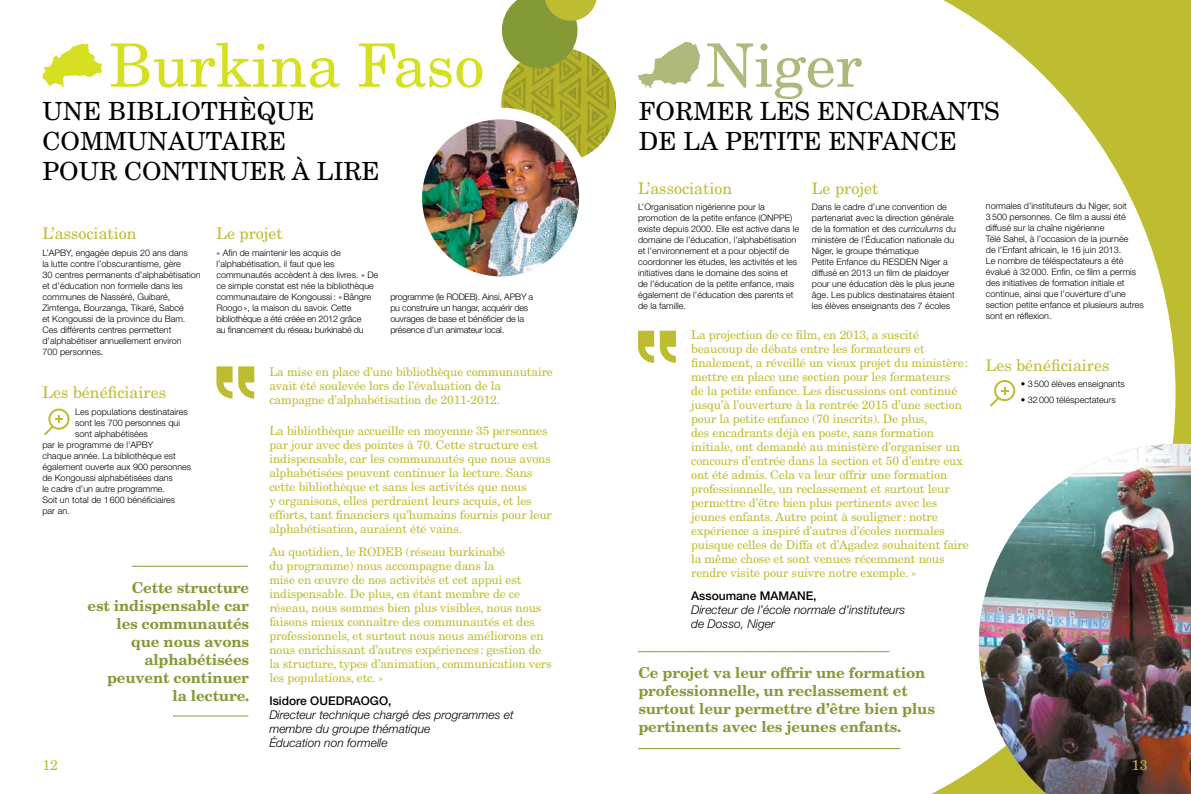
<style>
.page{position:relative;width:1191px;height:794px;background:#fff}
.page>*{position:absolute;margin:0;border:0;box-sizing:border-box;transform-origin:0 0}
.t1{font:60px "New Century Schlbk LT Std";color:#d7df23}
.t2{font:60px "New Century Schlbk LT Std";color:#aeb97b}
.t3{font:25px/30px "New Century Schlbk LT Std";color:#000}
.t4{font:16px "New Century Schlbk LT Std";color:#bebd32}
.t5{font:700 15px/18px "New Century Schlbk LT Std";letter-spacing:-.01em;color:#839a37}
.t6{font:14px "New Century Schlbk LT Std";color:#bebd32}
.t7{font:12px/14px "New Century Schlbk LT Std";letter-spacing:-.01em;color:#bebd32}
.t8{font:italic 300 12px/14px "Helvetica Neue LT Std";color:#000}
.t9{font:500 12px "Helvetica Neue LT Std";color:#000}
.t10{font:300 9px/11px "Helvetica Neue LT Std";color:#000}
.t11{font:300 9px/11px "Helvetica Neue LT Std";letter-spacing:-.02em;color:#000}
.s1{font-style:italic}
</style>
<div class="page">
<div style="left:870px;top:0;width:321px;height:794px;background:#bebd32"></div>
<svg style="left:870px;top:0;width:305px;height:794px;fill:#fff"></svg>
<svg style="left:638px;top:331px;width:16px;height:32px"></svg>
<svg style="left:660px;top:331px;width:16px;height:32px"></svg>
<svg style="left:216px;top:366px;width:16px;height:32px"></svg>
<svg style="left:238px;top:366px;width:16px;height:32px"></svg>
<svg style="left:44px;top:408px;width:26px;height:27px"></svg>
<hr style="left:638px;top:651px;width:251px;height:1px;background:#839a37">
<hr style="left:638px;top:748px;width:262px;height:1px;background:#839a37">
<img style="left:979px;top:444px;width:212px;height:350px">
<svg style="left:43px;top:44px;width:59px;height:43px"></svg>
<svg style="left:638px;top:42px;width:62px;height:47px"></svg>
<img style="left:501px;top:62px;width:115px;height:96px">
<img style="left:416px;top:114px;width:169px;height:168px;border-radius:84px">
<div style="left:410px;top:108px;width:181px;height:180px;border:12px solid #fff;border-radius:50%"></div>
<svg style="left:502px;top:0;width:95px;height:68px"></svg>
<hr style="left:132px;top:566px;width:116px;height:1px;background:#839a37">
<hr style="left:173px;top:715px;width:75px;height:1px;background:#839a37">
<svg style="left:989px;top:380px;width:26px;height:27px"></svg>
<h1 class="t1" style="left:109px;top:29px;width:377px">Burkina Faso</h1>
<h2 class="t3" style="left:43px;top:96px;width:339px">UNE BIBLIOTHÈQUE<br>COMMUNAUTAIRE<br>POUR CONTINUER À LIRE</h2>
<h3 class="t4" style="left:42px;top:224px;width:96px">L’association</h3>
<p class="t10" style="left:42px;top:247px;width:160px">L’APBY, engagée depuis 20 ans dans<br>la lutte contre l’obscurantisme, gère<br>30 centres permanents d’alphabétisation et d’éducation non formelle dans les communes de Nasséré, Guibaré, Zimtenga, Bourzanga, Tikaré, Sabcé<br>et Kongoussi de la province du Bam.<br>Ces différents centres permettent d’alphabétiser annuellement environ<br>700 personnes.</p>
<h3 class="t4" style="left:216px;top:224px;width:68px">Le projet</h3>
<p class="t10" style="left:216px;top:247px;width:163px">« Afin de maintenir les acquis de l’alphabétisation, il faut que les communautés accèdent à des livres. » De ce simple constat est née la bibliothèque communautaire de Kongoussi: «Bângre Roogo», la maison du savoir. Cette bibliothèque a été créée en 2012 grâce<br>au financement du réseau burkinabé du</p>
<p class="t11" style="left:390px;top:291px;width:144px">programme (le RODEB). Ainsi, APBY a pu construire un hangar, acquérir des ouvrages de base et bénéficier de la présence d’un animateur local.</p>
<h3 class="t4" style="left:42px;top:383px;width:125px">Les bénéficiaires</h3>
<p class="t10" style="left:75px;top:406px;width:114px">Les populations destinataires</p>
<p class="t10" style="left:75px;top:417px;width:106px">sont les 700 personnes qui</p>
<p class="t10" style="left:75px;top:428px;width:74px">sont alphabétisées</p>
<p class="t10" style="left:42px;top:439px;width:112px">par le programme de l’APBY</p>
<p class="t10" style="left:42px;top:450px;width:135px">chaque année. La bibliothèque est</p>
<p class="t10" style="left:42px;top:461px;width:150px">également ouverte aux 900 personnes</p>
<p class="t10" style="left:42px;top:472px;width:132px">de Kongoussi alphabétisées dans</p>
<p class="t10" style="left:42px;top:483px;width:124px">le cadre d’un autre programme.</p>
<p class="t10" style="left:42px;top:494px;width:134px">Soit un total de 1600 bénéficiaires</p>
<p class="t10" style="left:42px;top:505px;width:29px">par an.</p>
<h3 class="t5" style="left:88px;top:578px;width:163px;text-align:right">Cette structure<br>est indispensable car les communautés que nous avons alphabétisées peuvent continuer<br>la lecture.</h3>
<h3 class="t7" style="left:269px;top:365px;width:285px">La mise en place d’une bibliothèque communautaire avait été soulevée lors de l’évaluation de la campagne d’alphabétisation de 2011-2012.</h3>
<p class="t7" style="left:269px;top:424px;width:284px">La bibliothèque accueille en moyenne 35 personnes par jour avec des pointes à 70. Cette structure est indispensable, car les communautés que nous avons alphabétisées peuvent continuer la lecture. Sans cette bibliothèque et sans les activités que nous<br>y organisons, elles perdraient leurs acquis, et les efforts, tant financiers qu’humains fournis pour leur alphabétisation, auraient été vains.</p>
<p class="t7" style="left:269px;top:544px;width:284px">Au quotidien, le RODEB (réseau burkinabé<br>du programme) nous accompagne dans la<br>mise en œuvre de nos activités et cet appui est indispensable. De plus, en étant membre de ce réseau, nous sommes bien plus visibles, nous nous faisons mieux connaître des communautés et des professionnels, et surtout nous nous améliorons en nous enrichissant d’autres expériences: gestion de la structure, types d’animation, communication vers les populations, etc. »</p>
<h3 class="t9" style="left:269px;top:694px;width:124px">Isidore OUEDRAOGO,</h3>
<h3 class="t8" style="left:269px;top:708px;width:246px">Directeur technique chargé des programmes et membre du groupe thématique<br>Éducation non formelle</h3>
<h1 class="t2" style="left:705px;top:29px;width:158px">Niger</h1>
<h2 class="t3" style="left:639px;top:96px;width:362px">FORMER LES ENCADRANTS<br>DE LA PETITE ENFANCE</h2>
<h3 class="t4" style="left:638px;top:178px;width:96px">L’association</h3>
<p class="t10" style="left:638px;top:201px;width:163px">L’Organisation nigérienne pour la promotion de la petite enfance (ONPPE) existe depuis 2000. Elle est active dans le domaine de l’éducation, l’alphabétisation et l’environnement et a pour objectif de coordonner les études, les activités et les initiatives dans le domaine des soins et de l’éducation de la petite enfance, mais également de l’éducation des parents et de la famille.</p>
<h3 class="t4" style="left:812px;top:178px;width:68px">Le projet</h3>
<p class="t10" style="left:812px;top:201px;width:145px">Dans le cadre d’une convention de partenariat avec la direction générale de la formation et des <span class="s1">curriculums</span> du ministère de l’Éducation nationale du Niger, le groupe thématique<br>Petite Enfance du RESDEN Niger a diffusé en 2013 un film de plaidoyer pour une éducation dès le plus jeune âge. Les publics destinataires étaient les élèves enseignants des 7 écoles</p>
<p class="t7" style="left:691px;top:328px;width:279px">La projection de ce film, en 2013, a suscité beaucoup de débats entre les formateurs et finalement, a réveillé un vieux projet du ministère: mettre en place une section pour les formateurs<br>de la petite enfance. Les discussions ont continué jusqu’à l’ouverture à la rentrée 2015 d’une section pour la petite enfance (70 inscrits). De plus,<br>des encadrants déjà en poste, sans formation initiale, ont demandé au ministère d’organiser un concours d’entrée dans la section et 50 d’entre eux ont été admis. Cela va leur offrir une formation professionnelle, un reclassement et surtout leur permettre d’être bien plus pertinents avec les jeunes enfants. Autre point à souligner: notre expérience a inspiré d’autres d’écoles normales puisque celles de Diffa et d’Agadez souhaitent faire la même chose et sont venues récemment nous rendre visite pour suivre notre exemple. »</p>
<h3 class="t9" style="left:691px;top:588px;width:127px">Assoumane MAMANE,</h3>
<h3 class="t8" style="left:691px;top:602px;width:216px">Directeur de l’école normale d’instituteurs de Dosso, Niger</h3>
<h3 class="t5" style="left:638px;top:663px;width:298px">Ce projet va leur offrir une formation professionnelle, un reclassement et surtout leur permettre d’être bien plus pertinents avec les jeunes enfants.</h3>
<p class="t10" style="left:986px;top:200px;width:160px">normales d’instituteurs du Niger, soit 3500 personnes. Ce film a aussi été diffusé sur la chaîne nigérienne<br>Télé Sahel, à l’occasion de la journée<br>de l’Enfant africain, le 16 juin 2013.<br>Le nombre de téléspectateurs a été évalué à 32000. Enfin, ce film a permis des initiatives de formation initiale et continue, ainsi que l’ouverture d’une section petite enfance et plusieurs autres sont en réflexion.</p>
<h3 class="t4" style="left:986px;top:355px;width:125px">Les bénéficiaires</h3>
<p class="t10" style="left:1021px;top:378px;width:105px">• 3500 élèves enseignants</p>
<p class="t10" style="left:1021px;top:394px;width:96px">• 32000 téléspectateurs</p>
<h3 class="t6" style="left:43px;top:756px;width:17px">12</h3>
<h3 class="t6" style="left:1132px;top:756px;width:17px">13</h3>
</div>
